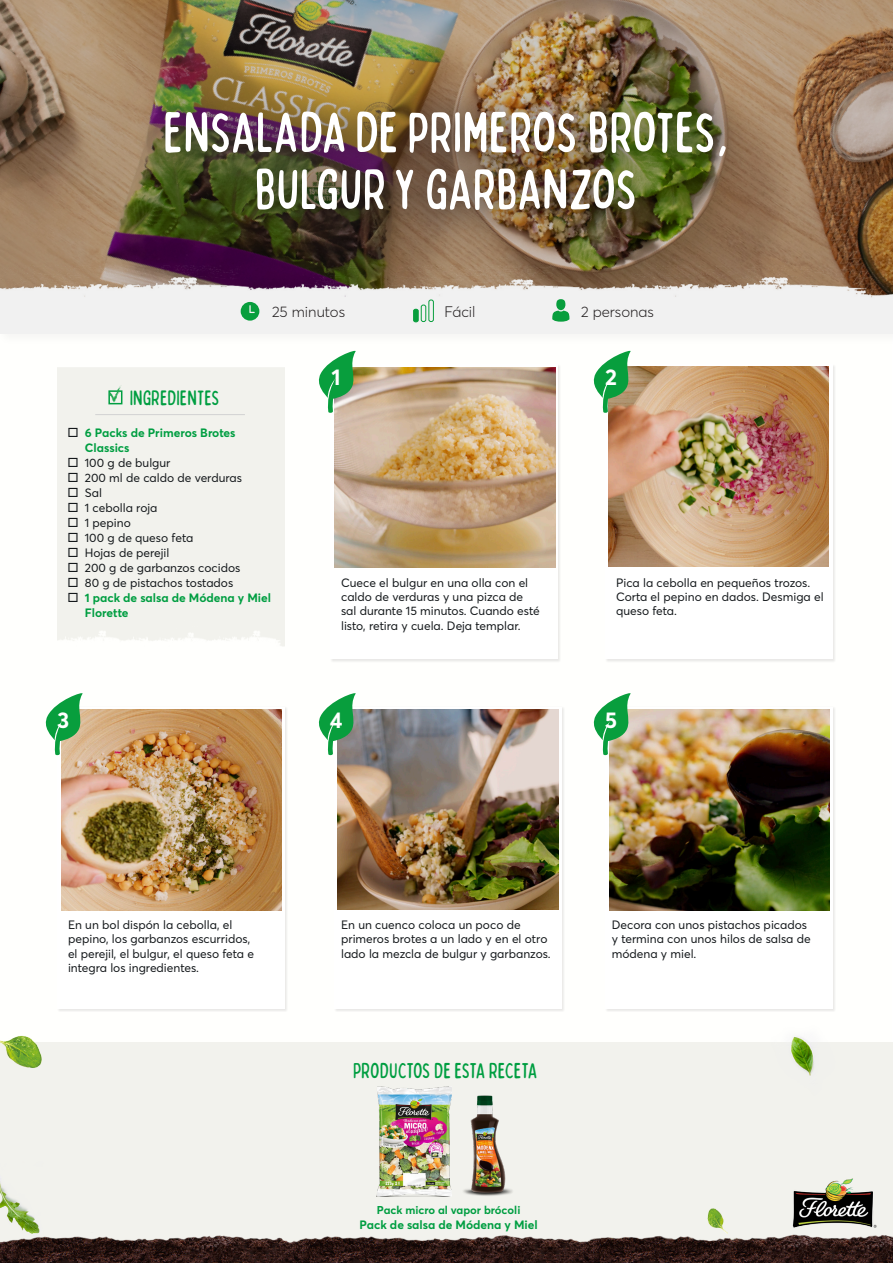
<style>
.page{position:relative;width:893px;height:1263px;background:#fff}
.page>*{position:absolute;margin:0;border:0;box-sizing:border-box;transform-origin:0 0}
.TÍTULO_1{font:condensed 57px "Bobby Jones Soft";color:#fff}
.t1{font:700 22.5px "Averta";color:#fff}
.t2{font:condensed 21.75px "Bobby Jones Soft";letter-spacing:-.015em;color:#009e41}
.t3{font:condensed 21px "Bobby Jones Soft";color:#009e41}
.t4{font:300 15px "Averta";color:#231f20}
.Pasos{font:12px/14.4px "Averta";color:#15191c}
.t5{font:700 12px/15px "Averta";color:#009e41}
.t6{font:700 11.25px "Averta";color:#009e41}
.s1{font-weight:400;font-size:16.5px;color:#15191c}
.s2{font-size:16.5px}
</style>
<div class="page">
<img style="left:0;top:367px;width:893px;height:866px">
<img style="left:0;top:1233px;width:893px;height:30px">
<img style="left:780px;top:1176px;width:105px;height:58px">
<img style="left:377px;top:1087px;width:75px;height:109px">
<div style="left:57px;top:706px;width:231px;height:306px;background:#231f20;opacity:.1"></div>
<div style="left:58px;top:707px;width:227px;height:301px;background:#fff"></div>
<div style="left:334px;top:706px;width:231px;height:306px;background:#231f20;opacity:.1"></div>
<div style="left:334px;top:707px;width:228px;height:301px;background:#fff"></div>
<div style="left:330px;top:364px;width:231px;height:298px;background:#ededeb"></div>
<div style="left:331px;top:364px;width:227px;height:295px;background:#fff"></div>
<div style="left:605px;top:706px;width:231px;height:306px;background:#231f20;opacity:.1"></div>
<div style="left:606px;top:707px;width:227px;height:301px;background:#fff"></div>
<div style="left:605px;top:364px;width:231px;height:298px;background:#ededeb"></div>
<div style="left:606px;top:364px;width:227px;height:295px;background:#fff"></div>
<img style="left:61px;top:710px;width:221px;height:200px">
<img style="left:338px;top:710px;width:220px;height:200px">
<img style="left:334px;top:367px;width:221px;height:201px">
<img style="left:609px;top:710px;width:221px;height:200px">
<img style="left:608px;top:366px;width:221px;height:201px">
<svg style="left:42px;top:691px;width:42px;height:65px"></svg>
<svg style="left:315px;top:691px;width:42px;height:65px"></svg>
<svg style="left:315px;top:350px;width:42px;height:63px"></svg>
<svg style="left:590px;top:691px;width:42px;height:65px"></svg>
<svg style="left:590px;top:350px;width:42px;height:63px"></svg>
<div style="left:58px;top:367px;width:227px;height:279px;background:#f2f2ed"></div>
<hr style="left:95px;top:414px;width:150px;height:1px;background:#d2d2d2">
<div style="left:108px;top:390px;width:14px;height:14px;border:2px solid #009e41"></div>
<svg style="left:109px;top:384px;width:13px;height:19px"></svg>
<img style="left:461px;top:1094px;width:54px;height:102px">
<img style="left:0;top:0;width:893px;height:263px">
<div style="left:134px;top:83px;width:624px;height:162px;background:#231f20;opacity:.9"></div>
<div style="left:0;top:263px;width:893px;height:84px;background:#231f20;opacity:.05"></div>
<img style="left:1px;top:265px;width:892px;height:68px">
<svg style="left:413px;top:299px;width:21px;height:23px"></svg>
<svg style="left:241px;top:302px;width:18px;height:19px"></svg>
<div style="left:556px;top:299px;width:9px;height:11px;background:#089e3d;border-radius:50%"></div>
<svg style="left:552px;top:311px;width:17px;height:11px"></svg>
<p class="TÍTULO_1" style="left:163px;top:86px;width:568px">ENSALADA DE PRIMEROS BROTES,</p>
<p class="TÍTULO_1" style="left:255px;top:143px;width:385px">BULGUR Y GARBANZOS</p>
<p class="t4" style="left:272px;top:301px;width:74px">25 minutos</p>
<p class="t4" style="left:444px;top:301px;width:33px">Fácil</p>
<p class="t4" style="left:581px;top:301px;width:74px">2 personas</p>
<p class="t1" style="left:332px;top:361px;width:11px">1</p>
<p class="t1" style="left:605px;top:361px;width:13px">2</p>
<p class="t3" style="left:130px;top:381px;width:92px">INGREDIENTES</p>
<p class="t5" style="left:85px;top:425px;width:152px;text-indent:-17px"><span class="s1">□</span> 6 Packs de Primeros Brotes<br>Classics</p>
<p class="Pasos" style="left:68px;top:455px;width:104px"><span class="s2">□</span> 100 g de bulgur</p>
<p class="Pasos" style="left:68px;top:470px;width:176px"><span class="s2">□</span> 200 ml de caldo de verduras</p>
<p class="Pasos" style="left:68px;top:485px;width:36px"><span class="s2">□</span> Sal</p>
<p class="Pasos" style="left:68px;top:500px;width:91px"><span class="s2">□</span> 1 cebolla roja</p>
<p class="Pasos" style="left:68px;top:515px;width:65px"><span class="s2">□</span> 1 pepino</p>
<p class="Pasos" style="left:68px;top:530px;width:127px"><span class="s2">□</span> 100 g de queso feta</p>
<p class="Pasos" style="left:68px;top:545px;width:103px"><span class="s2">□</span> Hojas de perejil</p>
<p class="Pasos" style="left:68px;top:560px;width:174px"><span class="s2">□</span> 200 g de garbanzos cocidos</p>
<p class="Pasos" style="left:68px;top:575px;width:167px"><span class="s2">□</span> 80 g de pistachos tostados</p>
<p class="t5" style="left:85px;top:590px;width:188px;text-indent:-17px"><span class="s1">□</span> 1 pack de salsa de Módena y Miel<br>Florette</p>
<p class="Pasos" style="left:341px;top:575px;width:200px">Cuece el bulgur en una olla con el caldo de verduras y una pizca de sal durante 15 minutos. Cuando esté listo, retira y cuela. Deja templar.</p>
<p class="Pasos" style="left:616px;top:575px;width:209px">Pica la cebolla en pequeños trozos.<br>Corta el pepino en dados. Desmiga el queso feta.</p>
<p class="t1" style="left:57px;top:704px;width:14px">3</p>
<p class="t1" style="left:330px;top:704px;width:14px">4</p>
<p class="t1" style="left:605px;top:704px;width:14px">5</p>
<p class="Pasos" style="left:68px;top:917px;width:188px">En un bol dispón la cebolla, el pepino, los garbanzos escurridos, el perejil, el bulgur, el queso feta e integra los ingredientes.</p>
<p class="Pasos" style="left:341px;top:917px;width:211px">En un cuenco coloca un poco de primeros brotes a un lado y en el otro lado la mezcla de bulgur y garbanzos.</p>
<p class="t2" style="left:353px;top:1053px;width:186px">PRODUCTOS DE ESTA RECETA</p>
<p class="t6" style="left:377px;top:1202px;width:145px">Pack micro al vapor brócoli</p>
<p class="t5" style="left:359px;top:1216px;width:180px">Pack de salsa de Módena y Miel</p>
<p class="Pasos" style="left:612px;top:917px;width:200px">Decora con unos pistachos picados y termina con unos hilos de salsa de módena y miel.</p>
</div>
